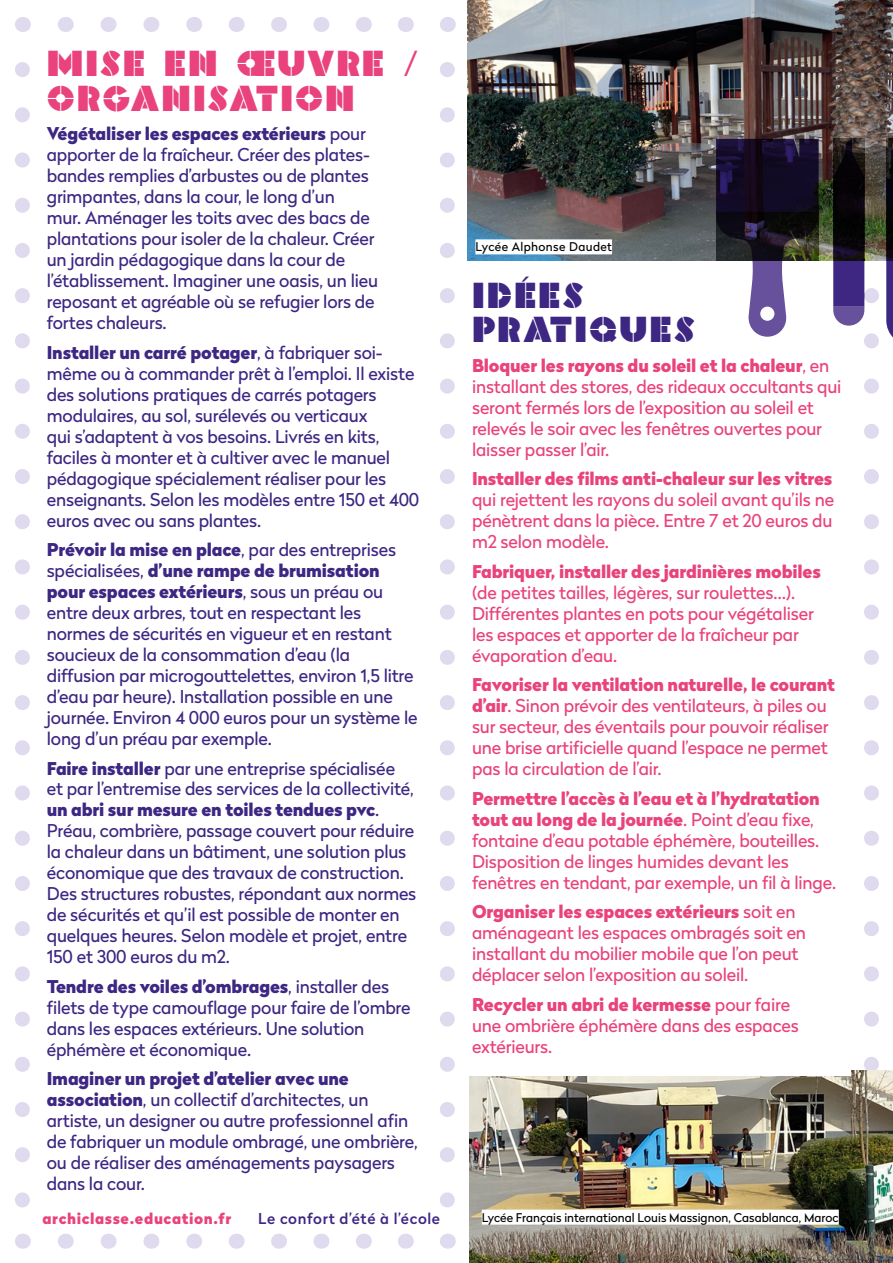
<style>
.page{position:relative;width:893px;height:1263px;background:#fff}
.page>*{position:absolute;margin:0;border:0;box-sizing:border-box;transform-origin:0 0}
.t1{font:33px/34.5px "Raider Stencil JNL";letter-spacing:.06em;color:#e9427d}
.t2{font:33px/34.5px "Raider Stencil JNL";letter-spacing:.06em;color:#3d2783}
.t3{font:17.7px/21px "Radikal";letter-spacing:-.01em;color:#3d2783}
.t4{font:17.7px/21px "Radikal";letter-spacing:-.01em;color:#e9427d}
.t5{font:900 17.7px "Radikal";letter-spacing:-.01em;color:#e9427d}
.t6{font:900 15px "Radikal";letter-spacing:.04em;color:#e9427d}
.t7{font:500 15px "Radikal";letter-spacing:.04em;color:#3d2783}
.t8{font:12px "Radikal";color:#000}
.t9{font:12px "Radikal";letter-spacing:.03em;color:#000}
.s1{font-weight:900}
</style>
<div class="page">
<svg style="left:15px;top:70px;width:15px;height:1138px"></svg>
<svg style="left:22px;top:17px;width:1px;height:15px"></svg>
<svg style="left:22px;top:1234px;width:1px;height:15px"></svg>
<svg style="left:65px;top:17px;width:1px;height:15px"></svg>
<svg style="left:65px;top:1234px;width:1px;height:15px"></svg>
<svg style="left:236px;top:17px;width:1px;height:15px"></svg>
<svg style="left:236px;top:1234px;width:1px;height:15px"></svg>
<svg style="left:405px;top:17px;width:1px;height:15px"></svg>
<svg style="left:405px;top:1234px;width:1px;height:15px"></svg>
<svg style="left:108px;top:17px;width:1px;height:15px"></svg>
<svg style="left:108px;top:1234px;width:1px;height:15px"></svg>
<svg style="left:279px;top:17px;width:1px;height:15px"></svg>
<svg style="left:279px;top:1234px;width:1px;height:15px"></svg>
<svg style="left:440px;top:70px;width:15px;height:1138px"></svg>
<svg style="left:447px;top:17px;width:1px;height:15px"></svg>
<svg style="left:447px;top:1234px;width:1px;height:15px"></svg>
<svg style="left:151px;top:17px;width:1px;height:15px"></svg>
<svg style="left:151px;top:1234px;width:1px;height:15px"></svg>
<svg style="left:321px;top:17px;width:1px;height:15px"></svg>
<svg style="left:321px;top:1234px;width:1px;height:15px"></svg>
<svg style="left:194px;top:17px;width:1px;height:15px"></svg>
<svg style="left:194px;top:1234px;width:1px;height:15px"></svg>
<svg style="left:363px;top:17px;width:1px;height:15px"></svg>
<svg style="left:363px;top:1234px;width:1px;height:15px"></svg>
<img style="left:468px;top:0;width:425px;height:260px">
<img style="left:470px;top:1071px;width:423px;height:192px">
<div style="left:468px;top:277px;width:382px;height:798px;background:#fff"></div>
<svg style="left:886px;top:139px;width:7px;height:199px"></svg>
<img style="left:716px;top:70px;width:163px;height:1148px">
<div style="left:475px;top:239px;width:137px;height:15px;background:#fff"></div>
<div style="left:482px;top:1209px;width:357px;height:15px;background:#fff"></div>
<h1 class="t1" style="left:47px;top:46px;width:373px">MISE EN ŒUVRE /<br>ORGANISATION</h1>
<p class="t3" style="left:47px;top:122px;width:333px"><span class="s1">Végétaliser les espaces extérieurs</span> pour apporter de la fraîcheur. Créer des plates&shy;bandes remplies d’arbustes ou de plantes grimpantes, dans la cour, le long d’un<br>mur. Aménager les toits avec des bacs de plantations pour isoler de la chaleur. Créer un jardin pédagogique dans la cour de l’établissement. Imaginer une oasis, un lieu reposant et agréable où se refugier lors de fortes chaleurs.</p>
<p class="t3" style="left:47px;top:341px;width:374px"><span class="s1">Installer un carré potager</span>, à fabriquer soi&shy;même ou à commander prêt à l’emploi. Il existe des solutions pratiques de carrés potagers modulaires, au sol, surélevés ou verticaux<br>qui s’adaptent à vos besoins. Livrés en kits, faciles à monter et à cultiver avec le manuel pédagogique spécialement réaliser pour les enseignants. Selon les modèles entre 150 et 400 euros avec ou sans plantes.</p>
<p class="t3" style="left:47px;top:538px;width:372px"><span class="s1">Prévoir la mise en place</span>, par des entreprises spécialisées, <span class="s1">d’une rampe de brumisation pour espaces extérieurs</span>, sous un préau ou entre deux arbres, tout en respectant les normes de sécurités en vigueur et en restant soucieux de la consommation d’eau (la diffusion par microgouttelettes, environ 1,5 litre d’eau par heure). Installation possible en une journée. Environ 4 000 euros pour un système le long d’un préau par exemple.</p>
<p class="t3" style="left:47px;top:757px;width:371px"><span class="s1">Faire installer</span> par une entreprise spécialisée<br>et par l’entremise des services de la collectivité, <span class="s1">un abri sur mesure en toiles tendues pvc</span>.<br>Préau, combrière, passage couvert pour réduire la chaleur dans un bâtiment, une solution plus économique que des travaux de construction.<br>Des structures robustes, répondant aux normes de sécurités et qu’il est possible de monter en quelques heures. Selon modèle et projet, entre 150 et 300 euros du m2.</p>
<p class="t3" style="left:47px;top:975px;width:365px"><span class="s1">Tendre des voiles d’ombrages</span>, installer des filets de type camouflage pour faire de l’ombre dans les espaces extérieurs. Une solution éphémère et économique.</p>
<p class="t3" style="left:47px;top:1068px;width:373px"><span class="s1">Imaginer un projet d’atelier avec une association</span>, un collectif d’architectes, un artiste, un designer ou autre professionnel afin de fabriquer un module ombragé, une ombrière, ou de réaliser des aménagements paysagers dans la cour.</p>
<p class="t6" style="left:43px;top:1207px;width:190px">archiclasse.education.fr</p>
<p class="t7" style="left:258px;top:1207px;width:183px">Le confort d’été à l’école</p>
<p class="t9" style="left:475px;top:239px;width:138px">Lycée Alphonse Daudet</p>
<h1 class="t2" style="left:472px;top:277px;width:224px">IDÉES<br>PRATIQUES</h1>
<p class="t4" style="left:472px;top:354px;width:371px"><span class="s1">Bloquer les rayons du soleil et la chaleur</span>, en installant des stores, des rideaux occultants qui seront fermés lors de l’exposition au soleil et relevés le soir avec les fenêtres ouvertes pour laisser passer l’air.</p>
<p class="t5" style="left:472px;top:466px;width:362px">Installer des films anti-chaleur sur les vitres</p>
<p class="t4" style="left:472px;top:488px;width:364px;text-align:justify">qui rejettent les rayons du soleil avant qu’ils ne pénètrent dans la pièce. Entre 7 et 20 euros du m2 selon modèle.</p>
<p class="t5" style="left:472px;top:558px;width:350px">Fabriquer, installer des jardinières mobiles</p>
<p class="t4" style="left:472px;top:581px;width:343px">(de petites tailles, légères, sur roulettes…).<br>Différentes plantes en pots pour végétaliser les espaces et apporter de la fraîcheur par évaporation d’eau.</p>
<p class="t4" style="left:472px;top:673px;width:364px"><span class="s1">Favoriser la ventilation naturelle, le courant d’air</span>. Sinon prévoir des ventilateurs, à piles ou sur secteur, des éventails pour pouvoir réaliser une brise artificielle quand l’espace ne permet pas la circulation de l’air.</p>
<p class="t4" style="left:472px;top:787px;width:366px"><span class="s1">Permettre l’accès à l’eau et à l’hydratation tout au long de la journée</span>. Point d’eau fixe, fontaine d’eau potable éphémère, bouteilles.<br>Disposition de linges humides devant les fenêtres en tendant, par exemple, un fil à linge.</p>
<p class="t4" style="left:472px;top:900px;width:336px"><span class="s1">Organiser les espaces extérieurs</span> soit en aménageant les espaces ombragés soit en installant du mobilier mobile que l’on peut déplacer selon l’exposition au soleil.</p>
<p class="t4" style="left:472px;top:993px;width:328px"><span class="s1">Recycler un abri de kermesse</span> pour faire une ombrière éphémère dans des espaces extérieurs.</p>
<p class="t8" style="left:482px;top:1209px;width:358px">Lycée Français international Louis Massignon, Casablanca, Maroc</p>
</div>
